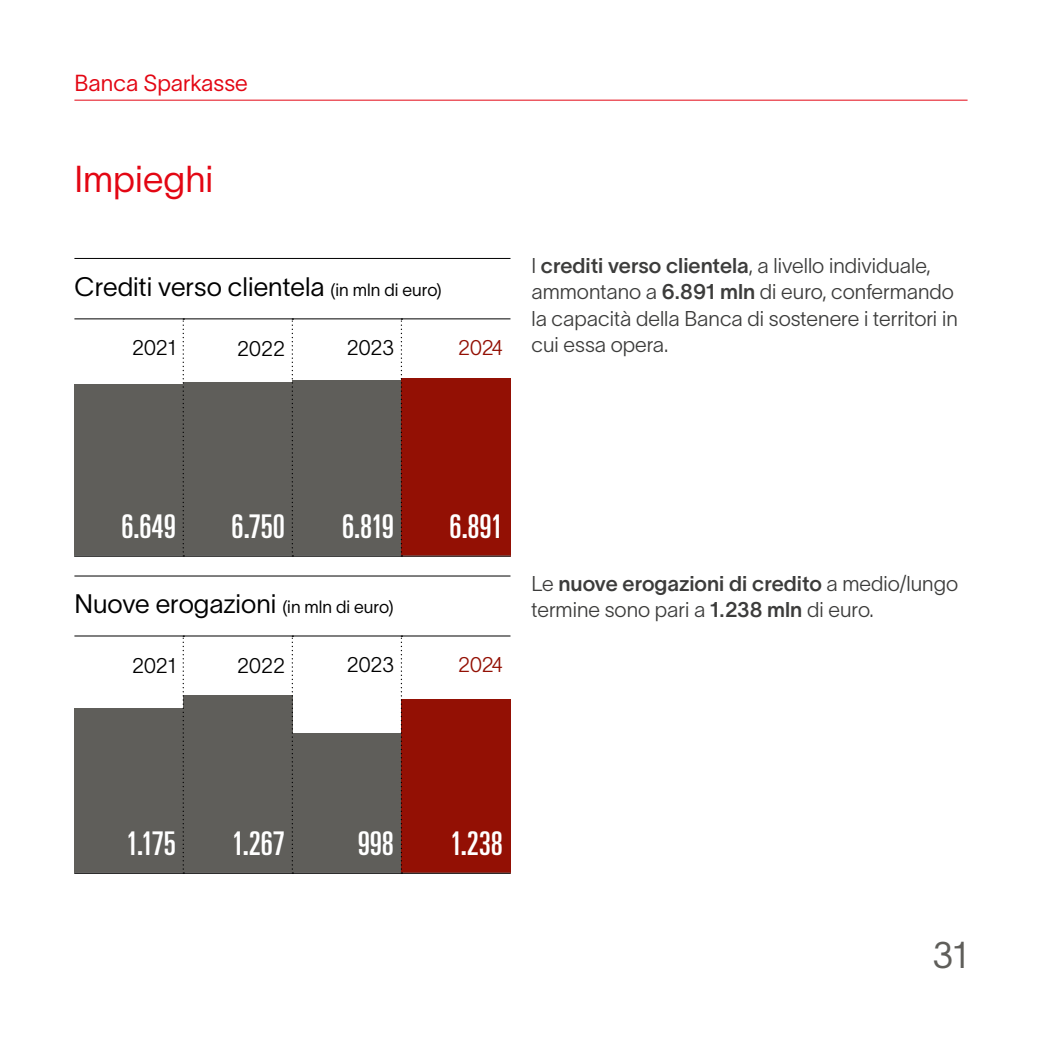
<style>
.page{position:relative;width:1042px;height:1042px;background:#fff}
.page>*{position:absolute;margin:0;border:0;box-sizing:border-box;transform-origin:0 0}
.t1{font:36.75px "TWK Lausanne 250";color:#e30613}
.t2{font:36.75px "TWK Lausanne 250";color:#5f5e5a}
.t3{font:ultra-condensed 32.73px "Univers LT Std";letter-spacing:-.005em;color:#fff}
.t4{font:26.25px "TWK Lausanne 250";color:#000}
.t5{font:22.75px "TWK Lausanne 250";color:#e30613}
.t6{font:21px/26.2px "TWK Lausanne 200";color:#3c3c3b}
.t7{font:21px "TWK Lausanne 550";color:#3c3c3b}
.t8{font:21px "TWK Lausanne 200";letter-spacing:-.015em;color:#000}
.t9{font:21px "TWK Lausanne 200";letter-spacing:-.02em;color:#931004}
.t10{font:17.5px "TWK Lausanne 250";color:#000}
.s1{font-size:17.5px}
.s2{font-family:"TWK Lausanne 550"}
.s3{font-family:"TWK Lausanne 200"}
</style>
<div class="page">
<hr style="left:74px;top:258px;width:436px;height:1px;background:#000">
<div style="left:292px;top:380px;width:109px;height:176px;background:#5f5e5a"></div>
<div style="left:401px;top:378px;width:109px;height:178px;background:#931004"></div>
<div style="left:183px;top:382px;width:109px;height:174px;background:#5f5e5a"></div>
<div style="left:74px;top:384px;width:109px;height:172px;background:#5f5e5a"></div>
<hr style="left:74px;top:318px;width:436px;height:1px;background:#000">
<hr style="left:74px;top:556px;width:436px;height:1px;background:#000">
<svg style="left:183px;top:318px;width:1px;height:238px"></svg>
<svg style="left:292px;top:318px;width:1px;height:238px"></svg>
<svg style="left:401px;top:318px;width:1px;height:238px"></svg>
<hr style="left:74px;top:100px;width:893px;height:1px;background:#e30613">
<div style="left:292px;top:733px;width:109px;height:141px;background:#5f5e5a"></div>
<div style="left:401px;top:699px;width:109px;height:175px;background:#931004"></div>
<div style="left:183px;top:695px;width:109px;height:179px;background:#5f5e5a"></div>
<div style="left:74px;top:708px;width:109px;height:166px;background:#5f5e5a"></div>
<hr style="left:74px;top:635px;width:436px;height:1px;background:#000">
<hr style="left:74px;top:873px;width:436px;height:1px;background:#000">
<svg style="left:183px;top:635px;width:1px;height:239px"></svg>
<svg style="left:292px;top:635px;width:1px;height:239px"></svg>
<svg style="left:401px;top:635px;width:1px;height:239px"></svg>
<hr style="left:74px;top:575px;width:436px;height:1px;background:#000">
<p class="t5" style="left:74px;top:67px;width:175px">Banca Sparkasse</p>
<h1 class="t1" style="left:74px;top:153px;width:141px">Impieghi</h1>
<p class="t4" style="left:74px;top:268px;width:369px">Crediti verso clientela <span class="s1">(in mln di euro)</span></p>
<p class="t8" style="left:132px;top:333px;width:45px">2021</p>
<p class="t8" style="left:237px;top:333px;width:49px">2022</p>
<p class="t8" style="left:347px;top:333px;width:49px">2023</p>
<p class="t9" style="left:458px;top:333px;width:47px">2024</p>
<p class="t6" style="left:531px;top:251px;width:428px">I <span class="s2">crediti verso clientela</span>, a livello individuale, ammontano a <span class="s2">6.891 mln</span> di euro, confermando la capacità della Banca di sostenere i territori in cui essa opera.</p>
<h2 class="t3" style="left:121px;top:508px;width:56px">6.649</h2>
<h2 class="t3" style="left:232px;top:508px;width:55px">6.750</h2>
<h2 class="t3" style="left:342px;top:508px;width:53px">6.819</h2>
<h2 class="t3" style="left:450px;top:508px;width:55px">6.891</h2>
<p class="t7" style="left:531px;top:568px;width:428px"><span class="s3">Le</span> nuove erogazioni di credito <span class="s3">a medio/lungo</span></p>
<p class="t4" style="left:74px;top:585px;width:204px">Nuove erogazioni</p>
<p class="t6" style="left:531px;top:595px;width:344px">termine sono pari a <span class="s2">1.238 mln</span> di euro.</p>
<p class="t10" style="left:282px;top:594px;width:113px">(in mln di euro)</p>
<p class="t8" style="left:132px;top:650px;width:45px">2021</p>
<p class="t8" style="left:237px;top:650px;width:49px">2022</p>
<p class="t8" style="left:347px;top:650px;width:49px">2023</p>
<p class="t9" style="left:458px;top:650px;width:47px">2024</p>
<h2 class="t3" style="left:126px;top:825px;width:51px">1.175</h2>
<h2 class="t3" style="left:232px;top:825px;width:55px">1.267</h2>
<h2 class="t3" style="left:358px;top:825px;width:38px">998</h2>
<h2 class="t3" style="left:450px;top:825px;width:54px">1.238</h2>
<h1 class="t2" style="left:932px;top:928px;width:37px">31</h1>
</div>
